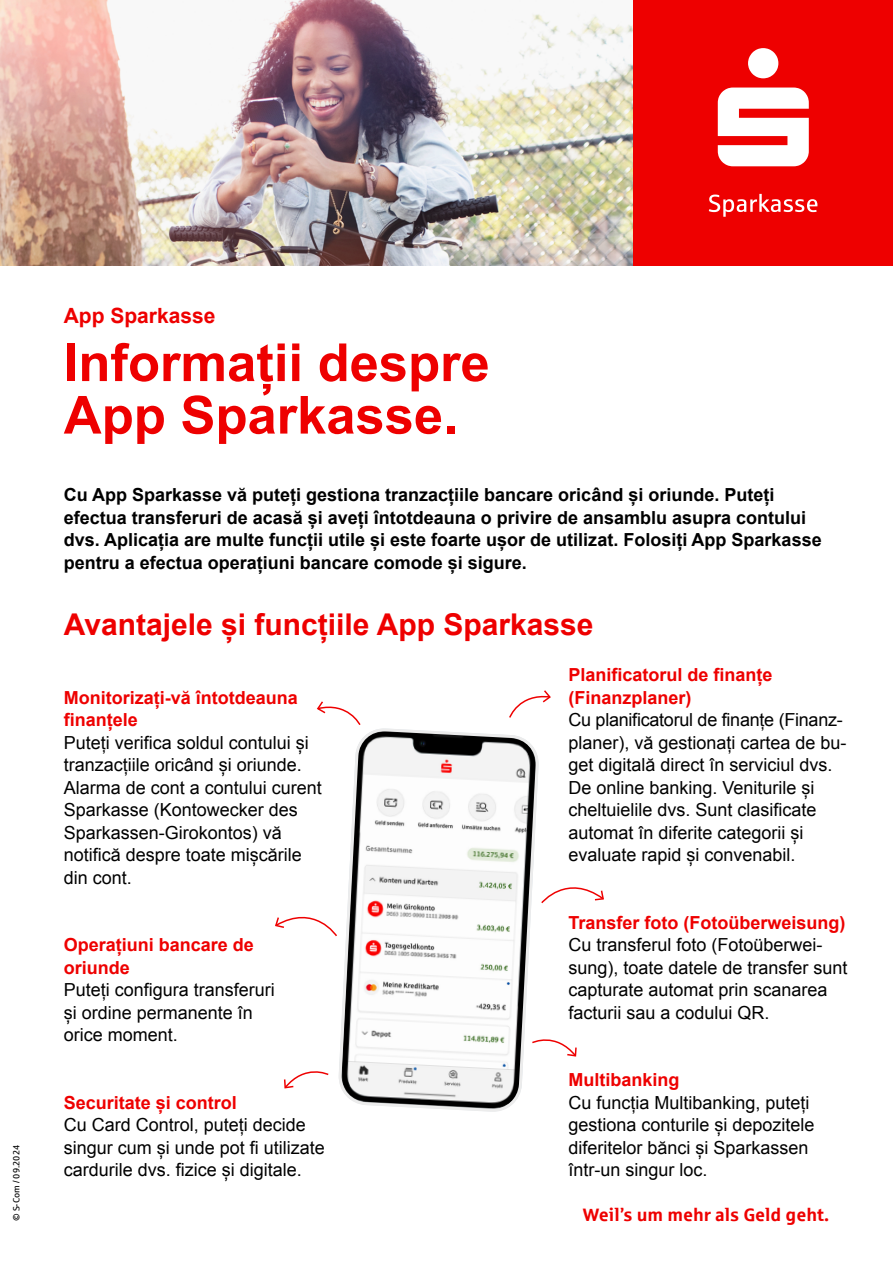
<style>
.page{position:relative;width:893px;height:1263px;background:#fff}
.page>*{position:absolute;margin:0;border:0;box-sizing:border-box;transform-origin:0 0}
.t1{font:700 52.5px/52.5px "Arial";color:#e00}
.t2{font:700 30px "Arial";color:#e00}
.t3{font:700 21px "Arial";color:#e00}
.t4{font:18px/22.5px "Arial";color:#000}
.t5{font:700 18px/22.5px "Arial";color:#000}
.t6{font:700 18px/22.5px "Arial";color:#e00}
.t7{font:700 18px "Sparkasse Rg";color:#e00}
.t8{font:9px "Sparkasse Rg";color:#000}
</style>
<div class="page">
<img style="left:0;top:0;width:634px;height:266px">
<svg style="left:338px;top:728px;width:201px;height:384px"></svg>
<svg style="left:317px;top:701px;width:44px;height:24px"></svg>
<svg style="left:284px;top:1071px;width:45px;height:18px"></svg>
<svg style="left:531px;top:1031px;width:46px;height:27px"></svg>
<svg style="left:509px;top:690px;width:42px;height:28px"></svg>
<svg style="left:541px;top:887px;width:63px;height:17px"></svg>
<svg style="left:275px;top:916px;width:62px;height:21px"></svg>
<div style="left:634px;top:0;width:259px;height:266px;background:#e00"></div>
<svg style="left:709px;top:194px;width:108px;height:23px"></svg>
<svg style="left:718px;top:48px;width:91px;height:118px"></svg>
<p class="t8" style="left:11px;top:1221px;width:78px;rotate:-90deg">© S-Com / 09.2024</p>
<p class="t3" style="left:64px;top:301px;width:153px">App Sparkasse</p>
<h1 class="t1" style="left:64px;top:338px;width:427px">Informații despre<br>App Sparkasse.</h1>
<p class="t5" style="left:64px;top:484px;width:759px">Cu App Sparkasse vă puteți gestiona tranzacțiile bancare oricând și oriunde. Puteți efectua transferuri de acasă și aveți întotdeauna o privire de ansamblu asupra contului dvs. Aplicația are multe funcții utile și este foarte ușor de utilizat. Folosiți App Sparkasse pentru a efectua operațiuni bancare comode și sigure.</p>
<h2 class="t2" style="left:64px;top:605px;width:531px">Avantajele și funcțiile App Sparkasse</h2>
<p class="t6" style="left:64px;top:687px;width:236px">Monitorizați-vă întotdeauna finanțele</p>
<p class="t4" style="left:64px;top:731px;width:260px">Puteți verifica soldul contului și tranzacțiile oricând și oriunde.<br>Alarma de cont a contului curent<br>Sparkasse (Kontowecker des<br>Sparkassen-Girokontos) vă notifică despre toate mișcările din cont.</p>
<p class="t6" style="left:64px;top:934px;width:192px">Operațiuni bancare de oriunde</p>
<p class="t4" style="left:64px;top:979px;width:213px">Puteți configura transferuri și ordine permanente în orice moment.</p>
<p class="t6" style="left:64px;top:1092px;width:175px">Securitate și control</p>
<p class="t4" style="left:64px;top:1114px;width:263px">Cu Card Control, puteți decide singur cum și unde pot fi utilizate cardurile dvs. fizice și digitale.</p>
<p class="t6" style="left:568px;top:664px;width:206px">Planificatorul de finanțe (Finanzplaner)</p>
<p class="t4" style="left:568px;top:709px;width:280px">Cu planificatorul de finanțe (Finanz&shy;planer), vă gestionați cartea de bu&shy;get digitală direct în serviciul dvs.<br>De online banking. Veniturile și cheltuielile dvs. Sunt clasificate automat în diferite categorii și evaluate rapid și convenabil.</p>
<p class="t6" style="left:568px;top:912px;width:279px">Transfer foto (Fotoüberweisung)</p>
<p class="t4" style="left:568px;top:934px;width:281px">Cu transferul foto (Fotoüberwei&shy;sung), toate datele de transfer sunt capturate automat prin scanarea facturii sau a codului QR.</p>
<p class="t6" style="left:568px;top:1069px;width:113px">Multibanking</p>
<p class="t4" style="left:568px;top:1091px;width:248px">Cu funcția Multibanking, puteți gestiona conturile și depozitele diferitelor bănci și Sparkassen într-un singur loc.</p>
<p class="t7" style="left:583px;top:1203px;width:248px">Weil’s um mehr als Geld geht.</p>
</div>
